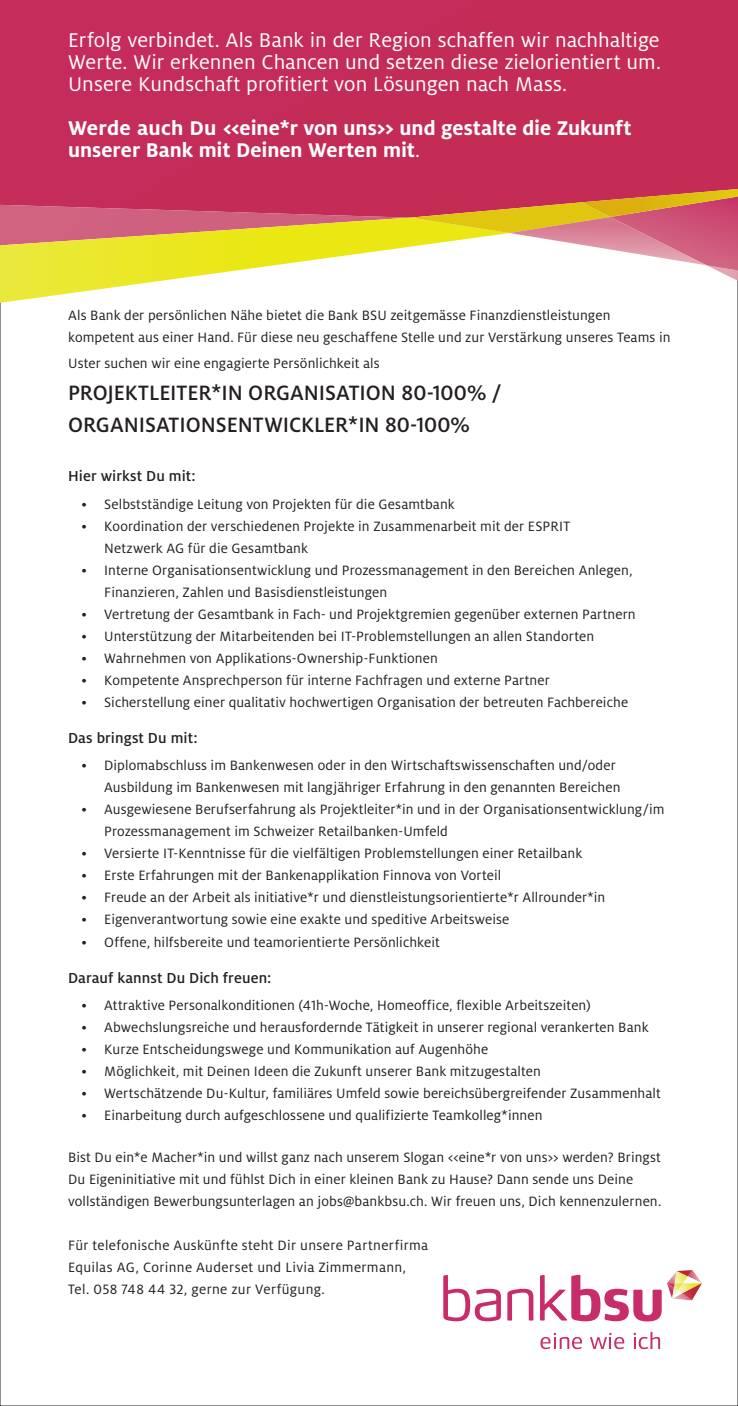
<style>
.page{position:relative;width:738px;height:1406px;background:#fff}
.page>*{position:absolute;margin:0;border:0;box-sizing:border-box;transform-origin:0 0}
.Lauftext{font:500 23px/32px "Milo OT";color:#231f20}
.Lead{font:22px/22px "Milo OT";letter-spacing:.005em;color:#fff;text-align:justify}
.Lead-2{font:700 22px/22px "Milo OT";color:#fff}
.Lauftext-2{font:500 16px "Milo OT";letter-spacing:.005em;color:#231f20}
.Lauftext-3{font:15px/22px "Milo OT";letter-spacing:.01em;color:#231f20}
.s1{font-weight:400}
</style>
<div class="page">
<div style="left:0;top:0;width:737px;height:180px;background:#c42c58"></div>
<svg style="left:0;top:180px;width:737px;height:137px"></svg>
<svg style="left:507px;top:1289px;width:26px;height:32px"></svg>
<svg style="left:443px;top:1275px;width:57px;height:46px"></svg>
<svg style="left:540px;top:1333px;width:41px;height:16px"></svg>
<svg style="left:590px;top:1333px;width:33px;height:16px"></svg>
<svg style="left:633px;top:1332px;width:26px;height:17px"></svg>
<svg style="left:540px;top:1270px;width:161px;height:51px"></svg>
<p class="Lead" style="left:68px;top:29px;width:594px">Erfolg verbindet. Als Bank in der Region schaffen wir nachhaltige Werte. Wir erkennen Chancen und setzen diese zielorientiert um.<br>Unsere Kundschaft profitiert von Lösungen nach Mass.</p>
<p class="Lead-2" style="left:68px;top:117px;width:564px">Werde auch Du &lt;&lt;eine*r von uns&gt;&gt; und gestalte die Zukunft unserer Bank mit Deinen Werten mit<span class="s1">.</span></p>
<p class="Lauftext-3" style="left:68px;top:305px;width:603px">Als Bank der persönlichen Nähe bietet die Bank BSU zeitgemässe Finanzdienstleistungen kompetent aus einer Hand. Für diese neu geschaffene Stelle und zur Verstärkung unseres Teams in</p>
<p class="Lauftext-3" style="left:68px;top:353px;width:313px">Uster suchen wir eine engagierte Persönlichkeit als</p>
<p class="Lauftext" style="left:68px;top:377px;width:434px">PROJEKTLEITER*IN ORGANISATION 80-100% /<br>ORGANISATIONSENTWICKLER*IN 80-100%</p>
<p class="Lauftext-2" style="left:68px;top:466px;width:129px">Hier wirkst Du mit:</p>
<p class="Lauftext-3" style="left:81px;top:493px;width:374px">• Selbstständige Leitung von Projekten für die Gesamtbank</p>
<p class="Lauftext-3" style="left:104px;top:515px;width:467px;text-indent:-23px">• Koordination der verschiedenen Projekte in Zusammenarbeit mit der ESPRIT<br>Netzwerk AG für die Gesamtbank</p>
<p class="Lauftext-3" style="left:104px;top:559px;width:529px;text-indent:-23px">• Interne Organisationsentwicklung und Prozessmanagement in den Bereichen Anlegen,<br>Finanzieren, Zahlen und Basisdienstleistungen</p>
<p class="Lauftext-3" style="left:81px;top:603px;width:555px">• Vertretung der Gesamtbank in Fach- und Projektgremien gegenüber externen Partnern</p>
<p class="Lauftext-3" style="left:81px;top:625px;width:514px">• Unterstützung der Mitarbeitenden bei IT-Problemstellungen an allen Standorten</p>
<p class="Lauftext-3" style="left:81px;top:647px;width:358px">• Wahrnehmen von Applikations-Ownership-Funktionen</p>
<p class="Lauftext-3" style="left:81px;top:669px;width:469px">• Kompetente Ansprechperson für interne Fachfragen und externe Partner</p>
<p class="Lauftext-3" style="left:81px;top:691px;width:547px">• Sicherstellung einer qualitativ hochwertigen Organisation der betreuten Fachbereiche</p>
<p class="Lauftext-2" style="left:68px;top:728px;width:131px">Das bringst Du mit:</p>
<p class="Lauftext-3" style="left:104px;top:754px;width:517px;text-indent:-23px">• Diplomabschluss im Bankenwesen oder in den Wirtschaftswissenschaften und/oder<br>Ausbildung im Bankenwesen mit langjähriger Erfahrung in den genannten Bereichen</p>
<p class="Lauftext-3" style="left:104px;top:798px;width:561px;text-indent:-23px">• Ausgewiesene Berufserfahrung als Projektleiter*in und in der Organisationsentwicklung/im<br>Prozessmanagement im Schweizer Retailbanken-Umfeld</p>
<p class="Lauftext-3" style="left:81px;top:842px;width:502px">• Versierte IT-Kenntnisse für die vielfältigen Problemstellungen einer Retailbank</p>
<p class="Lauftext-3" style="left:81px;top:864px;width:421px">• Erste Erfahrungen mit der Bankenapplikation Finnova von Vorteil</p>
<p class="Lauftext-3" style="left:81px;top:886px;width:525px">• Freude an der Arbeit als initiative*r und dienstleistungsorientierte*r Allrounder*in</p>
<p class="Lauftext-3" style="left:81px;top:908px;width:429px">• Eigenverantwortung sowie eine exakte und speditive Arbeitsweise</p>
<p class="Lauftext-3" style="left:81px;top:931px;width:359px">• Offene, hilfsbereite und teamorientierte Persönlichkeit</p>
<p class="Lauftext-2" style="left:68px;top:968px;width:205px">Darauf kannst Du Dich freuen:</p>
<p class="Lauftext-3" style="left:81px;top:994px;width:510px">• Attraktive Personalkonditionen (41h-Woche, Homeoffice, flexible Arbeitszeiten)</p>
<p class="Lauftext-3" style="left:81px;top:1016px;width:568px">• Abwechslungsreiche und herausfordernde Tätigkeit in unserer regional verankerten Bank</p>
<p class="Lauftext-3" style="left:81px;top:1038px;width:408px">• Kurze Entscheidungswege und Kommunikation auf Augenhöhe</p>
<p class="Lauftext-3" style="left:81px;top:1060px;width:460px">• Möglichkeit, mit Deinen Ideen die Zukunft unserer Bank mitzugestalten</p>
<p class="Lauftext-3" style="left:81px;top:1082px;width:580px">• Wertschätzende Du-Kultur, familiäres Umfeld sowie bereichsübergreifender Zusammenhalt</p>
<p class="Lauftext-3" style="left:81px;top:1104px;width:462px">• Einarbeitung durch aufgeschlossene und qualifizierte Teamkolleg*innen</p>
<p class="Lauftext-3" style="left:68px;top:1146px;width:594px">Bist Du ein*e Macher*in und willst ganz nach unserem Slogan &lt;&lt;eine*r von uns&gt;&gt; werden? Bringst<br>Du Eigeninitiative mit und fühlst Dich in einer kleinen Bank zu Hause? Dann sende uns Deine vollständigen Bewerbungsunterlagen an jobs@bankbsu.ch. Wir freuen uns, Dich kennenzulernen.</p>
<p class="Lauftext-3" style="left:68px;top:1234px;width:361px">Für telefonische Auskünfte steht Dir unsere Partnerfirma</p>
<p class="Lauftext-3" style="left:68px;top:1256px;width:339px">Equilas AG, Corinne Auderset und Livia Zimmermann,</p>
<p class="Lauftext-3" style="left:68px;top:1278px;width:258px">Tel. 058 748 44 32, gerne zur Verfügung.</p>
</div>
